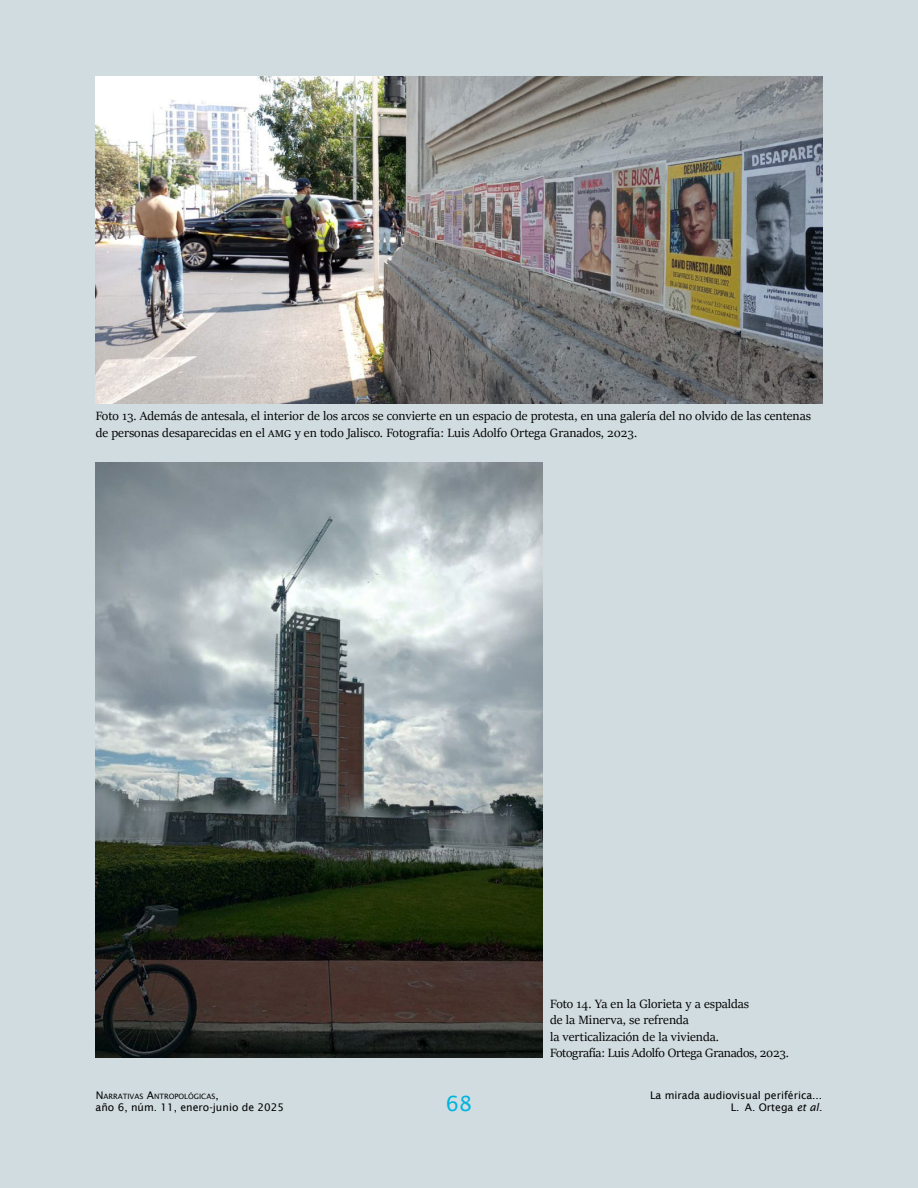
<style>
.page{position:relative;width:918px;height:1188px;background:#d1dce0}
.page>*{position:absolute;margin:0;border:0;box-sizing:border-box;transform-origin:0 0}
.t1{font:21px "Lucida Sans";color:#00b4de}
.t2{font:13.5px/16.5px "Sitka Display";color:#000}
.t3{font:10.5px "Lucida Sans";color:#000}
.t4{font:7.35px "Lucida Sans";color:#000}
.s1{font-size:10.5px}
.s2{font-style:italic}
</style>
<div class="page">
<img style="left:96px;top:77px;width:726px;height:327px">
<img style="left:96px;top:462px;width:447px;height:595px">
<p class="t2" style="left:96px;top:407px;width:717px">Foto 13. Además de antesala, el interior de los arcos se convierte en un espacio de protesta, en una galería del no olvido de las centenas de personas desaparecidas en el amg y en todo Jalisco. Fotografía: Luis Adolfo Ortega Granados, 2023.</p>
<p class="t2" style="left:550px;top:995px;width:240px">Foto 14. Ya en la Glorieta y a espaldas<br>de la Minerva, se refrenda<br>la verticalización de la vivienda.<br>Fotografía: Luis Adolfo Ortega Granados, 2023.</p>
<p class="t4" style="left:96px;top:1092px;width:125px"><span class="s1">N</span>ARRATIVAS <span class="s1">A</span>NTROPOLÓGICAS<span class="s1">,</span></p>
<h1 class="t1" style="left:446px;top:1092px;width:28px">68</h1>
<p class="t3" style="left:650px;top:1089px;width:174px">La mirada audiovisual periférica...</p>
<p class="t3" style="left:96px;top:1101px;width:190px">año 6, núm. 11, enero-junio de 2025</p>
<p class="t3" style="left:731px;top:1101px;width:93px">L. A. Ortega <span class="s2">et al</span>.</p>
</div>
